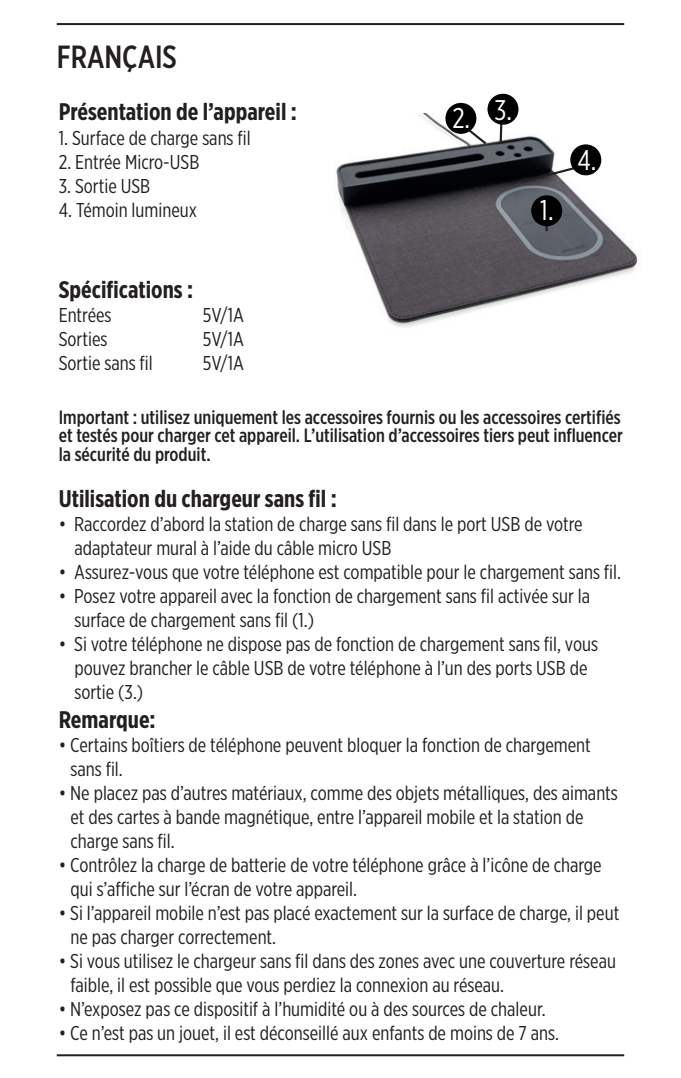
<style>
.page{position:relative;width:681px;height:1078px;background:#fff}
.page>*{position:absolute;margin:0;border:0;box-sizing:border-box;transform-origin:0 0}
.t1{font:500 32px "Gotham X Narrow";color:#231f20}
.t2{font:28.4px "Gotham X Narrow";color:#fff}
.t3{font:700 24px "Gotham X Narrow";color:#231f20}
.t4{font:20px/24px "Gotham X Narrow";color:#231f20}
.t5{font:500 19.2px/18.4px "Gotham X Narrow";color:#231f20;text-align:justify}
</style>
<div class="page">
<hr style="left:57px;top:23px;width:567px;height:2px;background:#231f20">
<hr style="left:57px;top:1053px;width:567px;height:2px;background:#231f20">
<img style="left:336px;top:114px;width:302px;height:214px">
<svg style="left:498px;top:124px;width:6px;height:22px"></svg>
<hr style="left:545px;top:206px;width:2px;height:25px;background:#231f20">
<svg style="left:458px;top:121px;width:30px;height:25px"></svg>
<svg style="left:517px;top:158px;width:86px;height:27px"></svg>
<div style="left:570px;top:144px;width:31px;height:31px;background:#000;border-radius:50%"></div>
<div style="left:531px;top:195px;width:31px;height:31px;background:#000;border-radius:50%"></div>
<div style="left:487px;top:94px;width:31px;height:31px;background:#000;border-radius:50%"></div>
<div style="left:445px;top:103px;width:31px;height:31px;background:#000;border-radius:50%"></div>
<h1 class="t1" style="left:57px;top:37px;width:122px">FRANÇAIS</h1>
<p class="t3" style="left:59px;top:97px;width:239px">Présentation de l’appareil :</p>
<p class="t4" style="left:59px;top:125px;width:193px">1. Surface de charge sans fil</p>
<p class="t4" style="left:59px;top:149px;width:142px">2. Entrée Micro-USB</p>
<p class="t4" style="left:59px;top:173px;width:93px">3. Sortie USB</p>
<p class="t4" style="left:59px;top:197px;width:140px">4. Témoin lumineux</p>
<p class="t3" style="left:59px;top:275px;width:136px">Spécifications :</p>
<p class="t4" style="left:59px;top:303px;width:54px">Entrées</p>
<p class="t4" style="left:203px;top:303px;width:43px">5V/1A</p>
<p class="t4" style="left:59px;top:327px;width:50px">Sorties</p>
<p class="t4" style="left:203px;top:327px;width:43px">5V/1A</p>
<p class="t4" style="left:59px;top:351px;width:95px">Sortie sans fil</p>
<p class="t4" style="left:203px;top:351px;width:43px">5V/1A</p>
<h2 class="t2" style="left:452px;top:97px;width:61px">2. 3.</h2>
<h2 class="t2" style="left:540px;top:193px;width:15px">1.</h2>
<h2 class="t2" style="left:577px;top:143px;width:20px">4.</h2>
<p class="t5" style="left:59px;top:407px;width:565px">Important : utilisez uniquement les accessoires fournis ou les accessoires certifiés et testés pour charger cet appareil. L’utilisation d’accessoires tiers peut influencer la sécurité du produit.</p>
<p class="t3" style="left:59px;top:484px;width:279px">Utilisation du chargeur sans fil :</p>
<p class="t4" style="left:74px;top:511px;width:509px;text-indent:-16px">• Raccordez d’abord la station de charge sans fil dans le port USB de votre adaptateur mural à l’aide du câble micro USB</p>
<p class="t4" style="left:59px;top:559px;width:563px">• Assurez-vous que votre téléphone est compatible pour le chargement sans fil.</p>
<p class="t4" style="left:74px;top:583px;width:517px;text-indent:-16px">• Posez votre appareil avec la fonction de chargement sans fil activée sur la surface de chargement sans fil (1.)</p>
<p class="t4" style="left:74px;top:631px;width:525px;text-indent:-16px">• Si votre téléphone ne dispose pas de fonction de chargement sans fil, vous pouvez brancher le câble USB de votre téléphone à l’un des ports USB de sortie (3.)</p>
<p class="t3" style="left:59px;top:704px;width:98px">Remarque:</p>
<p class="t4" style="left:70px;top:732px;width:521px;text-indent:-12px">• Certains boîtiers de téléphone peuvent bloquer la fonction de chargement sans fil.</p>
<p class="t4" style="left:70px;top:780px;width:548px;text-indent:-12px">• Ne placez pas d’autres matériaux, comme des objets métalliques, des aimants et des cartes à bande magnétique, entre l’appareil mobile et la station de charge sans fil.</p>
<p class="t4" style="left:70px;top:852px;width:532px;text-indent:-12px">• Contrôlez la charge de batterie de votre téléphone grâce à l’icône de charge qui s’affiche sur l’écran de votre appareil.</p>
<p class="t4" style="left:70px;top:900px;width:550px;text-indent:-12px">• Si l’appareil mobile n’est pas placé exactement sur la surface de charge, il peut ne pas charger correctement.</p>
<p class="t4" style="left:70px;top:948px;width:546px;text-indent:-12px">• Si vous utilisez le chargeur sans fil dans des zones avec une couverture réseau faible, il est possible que vous perdiez la connexion au réseau.</p>
<p class="t4" style="left:59px;top:996px;width:488px">• N’exposez pas ce dispositif à l’humidité ou à des sources de chaleur.</p>
<p class="t4" style="left:59px;top:1020px;width:501px">• Ce n’est pas un jouet, il est déconseillé aux enfants de moins de 7 ans.</p>
</div>
